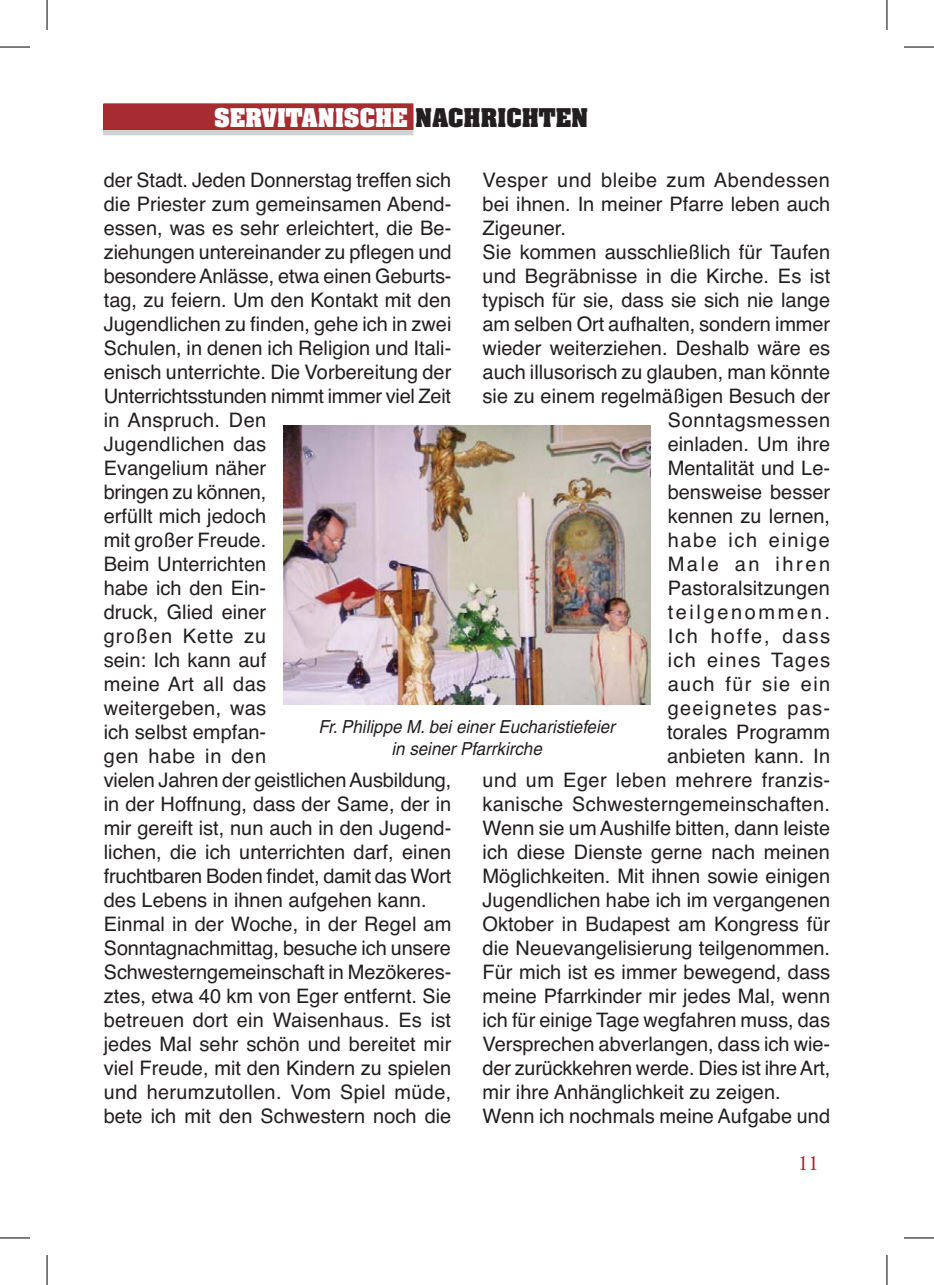
<style>
.page{position:relative;width:934px;height:1285px;background:#fff}
.page>*{position:absolute;margin:0;border:0;box-sizing:border-box;transform-origin:0 0}
.t1{font:700 22px "Aachen";color:#fff}
.t2{font:20px/24px "Helvetica";color:#231f20}
.t3{font:20px "Helvetica";letter-spacing:.02em;color:#231f20}
.t4{font:20px "Helvetica";letter-spacing:.025em;color:#231f20}
.t5{font:20px "Helvetica";letter-spacing:.06em;color:#231f20}
.t6{font:20px "Helvetica";letter-spacing:.13em;color:#231f20}
.t7{font:20px "Helvetica";letter-spacing:.03em;color:#231f20}
.t8{font:20px "Helvetica";letter-spacing:.075em;color:#231f20}
.t9{font:20px "Helvetica";letter-spacing:.09em;color:#231f20}
.t10{font:20px "Helvetica";letter-spacing:.07em;color:#231f20}
.t11{font:20px "Janson Text";color:#a72c31}
.t12{font:italic 18px/21.6px "Helvetica";color:#231f20;text-align:center;scale:.94 1}
.s1{color:#231f20}
</style>
<div class="page">
<svg style="left:106px;top:129px;width:305px;height:4px"></svg>
<div style="left:104px;top:109px;width:309px;height:26px;border:1px solid #d1d2d4"></div>
<div style="left:104px;top:104px;width:309px;height:25px;background:#a72c31"></div>
<img style="left:283px;top:425px;width:367px;height:280px">
<hr style="left:0;top:47px;width:30px;height:1px;background:#000">
<hr style="left:903px;top:47px;width:30px;height:1px;background:#000">
<hr style="left:0;top:1237px;width:30px;height:1px;background:#000">
<hr style="left:903px;top:1237px;width:30px;height:1px;background:#000">
<hr style="left:47px;top:0;width:1px;height:30px;background:#000">
<hr style="left:47px;top:1255px;width:1px;height:30px;background:#000">
<hr style="left:886px;top:0;width:1px;height:30px;background:#000">
<hr style="left:886px;top:1255px;width:1px;height:30px;background:#000">
<p class="t1" style="left:214px;top:108px;width:375px">SERVITANISCHE <span class="s1">NACHRICHTEN</span></p>
<p class="t2" style="left:104px;top:170px;width:349px">der Stadt. Jeden Donnerstag treffen sich die Priester zum gemeinsamen Abend&shy;essen, was es sehr erleichtert, die Be&shy;ziehungen untereinander zu pflegen und besondere Anlässe, etwa einen Geburts&shy;tag, zu feiern. Um den Kontakt mit den<br>Jugendlichen zu finden, gehe ich in zwei<br>Schulen, in denen ich Religion und Itali&shy;enisch unterrichte. Die Vorbereitung der<br>Unterrichtsstunden nimmt immer viel Zeit in Anspruch. Den<br>Jugendlichen das<br>Evangelium näher<br>bringen zu können,<br>erfüllt mich jedoch<br>mit großer Freude.<br>Beim Unterrichten<br>habe ich den Ein-<br>druck, Glied einer<br>großen Kette zu<br>sein: Ich kann auf<br>meine Art all das<br>weitergeben, was<br>ich selbst empfan-<br>gen habe in den<br>vielen Jahren der geistlichen Ausbildung, in der Hoffnung, dass der Same, der in mir gereift ist, nun auch in den Jugend&shy;lichen, die ich unterrichten darf, einen fruchtbaren Boden findet, damit das Wort des Lebens in ihnen aufgehen kann.<br>Einmal in der Woche, in der Regel am<br>Sonntagnachmittag, besuche ich unsere<br>Schwesterngemeinschaft in Mezökeres&shy;ztes, etwa 40 km von Eger entfernt. Sie betreuen dort ein Waisenhaus. Es ist jedes Mal sehr schön und bereitet mir viel Freude, mit den Kindern zu spielen und herumzutollen. Vom Spiel müde, bete ich mit den Schwestern noch die</p>
<p class="t4" style="left:482px;top:173px;width:349px">Vesper und bleibe zum Abendessen</p>
<p class="t2" style="left:482px;top:194px;width:349px">bei ihnen. In meiner Pfarre leben auch</p>
<p class="t2" style="left:482px;top:218px;width:85px">Zigeuner.</p>
<p class="t2" style="left:482px;top:242px;width:349px">Sie kommen ausschließlich für Taufen</p>
<p class="t2" style="left:482px;top:266px;width:349px">und Begräbnisse in die Kirche. Es ist</p>
<p class="t2" style="left:482px;top:290px;width:349px">typisch für sie, dass sie sich nie lange</p>
<p class="t2" style="left:482px;top:314px;width:349px">am selben Ort aufhalten, sondern immer</p>
<p class="t2" style="left:482px;top:338px;width:349px">wieder weiterziehen. Deshalb wäre es</p>
<p class="t2" style="left:482px;top:362px;width:349px">auch illusorisch zu glauben, man könnte</p>
<p class="t2" style="left:482px;top:386px;width:349px">sie zu einem regelmäßigen Besuch der</p>
<p class="t7" style="left:667px;top:413px;width:164px">Sonntagsmessen</p>
<p class="t2" style="left:667px;top:434px;width:164px">einladen. Um ihre</p>
<p class="t2" style="left:667px;top:458px;width:164px">Mentalität und Le-</p>
<p class="t2" style="left:667px;top:482px;width:164px">bensweise besser</p>
<p class="t2" style="left:667px;top:506px;width:164px">kennen zu lernen,</p>
<p class="t8" style="left:667px;top:533px;width:164px">habe ich einige</p>
<p class="t6" style="left:667px;top:557px;width:164px">Male an ihren</p>
<p class="t2" style="left:667px;top:578px;width:164px">Pastoralsitzungen</p>
<p class="t6" style="left:667px;top:605px;width:164px">teilgenommen.</p>
<p class="t9" style="left:667px;top:629px;width:164px">Ich hoffe, dass</p>
<p class="t10" style="left:667px;top:653px;width:164px">ich eines Tages</p>
<p class="t5" style="left:667px;top:677px;width:164px">auch für sie ein</p>
<p class="t5" style="left:667px;top:701px;width:164px">geeignetes pas-</p>
<p class="t2" style="left:666px;top:722px;width:164px">torales Programm</p>
<p class="t2" style="left:666px;top:746px;width:164px">anbieten kann. In</p>
<p class="t3" style="left:482px;top:773px;width:349px">und um Eger leben mehrere franzis-</p>
<p class="t2" style="left:482px;top:794px;width:349px">kanische Schwesterngemeinschaften.</p>
<p class="t2" style="left:482px;top:818px;width:349px">Wenn sie um Aushilfe bitten, dann leiste</p>
<p class="t2" style="left:482px;top:842px;width:349px">ich diese Dienste gerne nach meinen</p>
<p class="t2" style="left:482px;top:866px;width:349px">Möglichkeiten. Mit ihnen sowie einigen</p>
<p class="t2" style="left:482px;top:890px;width:349px">Jugendlichen habe ich im vergangenen</p>
<p class="t2" style="left:482px;top:914px;width:349px">Oktober in Budapest am Kongress für</p>
<p class="t2" style="left:482px;top:938px;width:349px">die Neuevangelisierung teilgenommen.</p>
<p class="t2" style="left:482px;top:962px;width:349px">Für mich ist es immer bewegend, dass</p>
<p class="t2" style="left:482px;top:986px;width:349px">meine Pfarrkinder mir jedes Mal, wenn</p>
<p class="t2" style="left:482px;top:1010px;width:349px">ich für einige Tage wegfahren muss, das</p>
<p class="t2" style="left:482px;top:1034px;width:349px">Versprechen abverlangen, dass ich wie-</p>
<p class="t2" style="left:482px;top:1058px;width:349px">der zurückkehren werde. Dies ist ihre Art,</p>
<p class="t2" style="left:482px;top:1082px;width:299px">mir ihre Anhänglichkeit zu zeigen.</p>
<p class="t2" style="left:482px;top:1106px;width:349px">Wenn ich nochmals meine Aufgabe und</p>
<p class="t12" style="left:318px;top:717px;width:316px">Fr. Philippe M. bei einer Eucharistiefeier in seiner Pfarrkirche</p>
<p class="t11" style="left:797px;top:1154px;width:22px">11</p>
</div>
